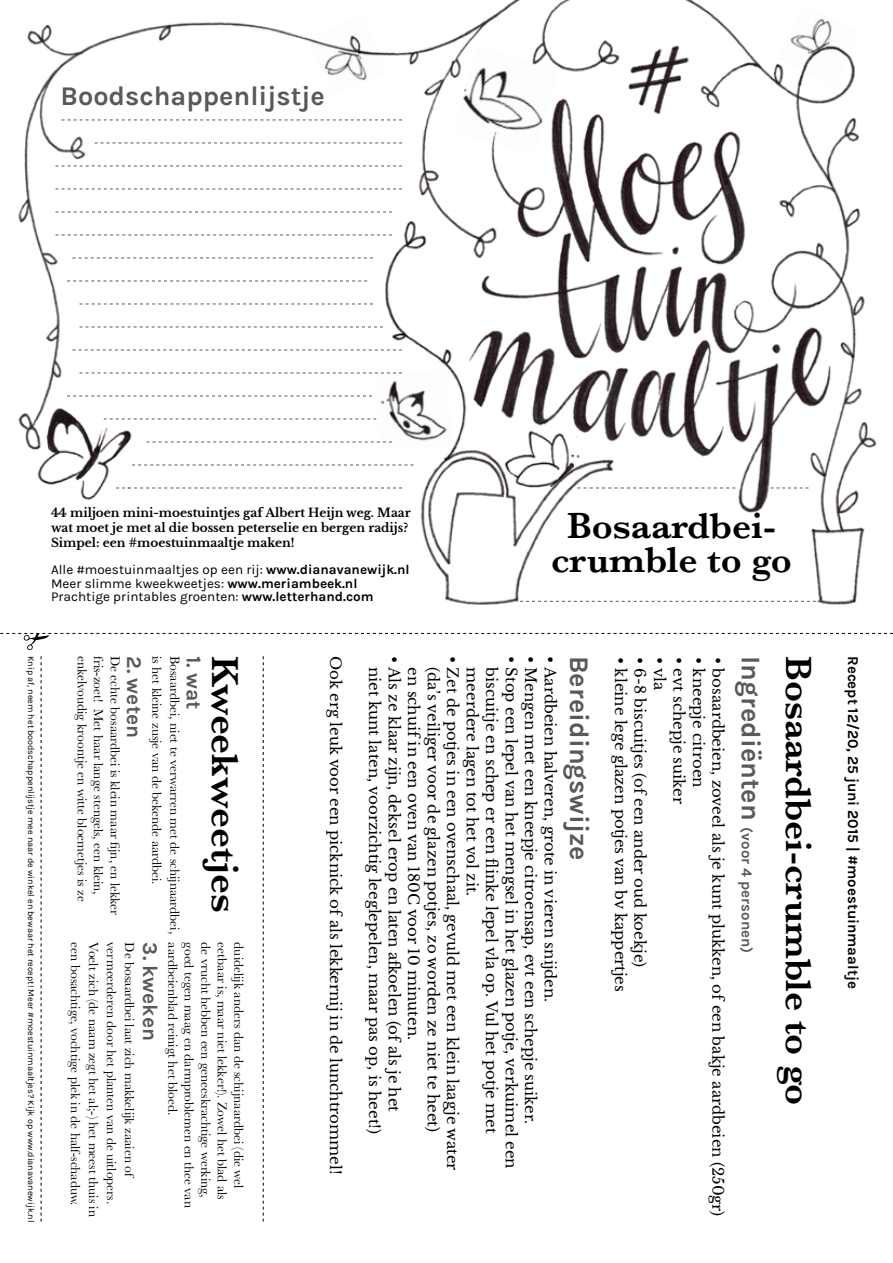
<style>
.page{position:relative;width:893px;height:1263px;background:#fff}
.page>*{position:absolute;margin:0;border:0;box-sizing:border-box;transform-origin:0 0}
.t1{font:600 39px "Baskerville";color:#000}
.t2{font:600 37.5px/34.5px "Baskerville";color:#000;text-align:center}
.t3{font:700 27px "Karla";color:#58595b}
.t4{font:700 21px "Karla";color:#58595b}
.t5{font:15px/19.5px "Libre Baskerville";color:#000}
.t6{font:700 15px "Karla";color:#000}
.t7{font:700 15px "Karla";color:#58595b}
.t8{font:13.5px "Baskerville";color:#000}
.t9{font:13.5px/13.5px "Karla";color:#000}
.t10{font:700 12px/15px "Libre Baskerville";color:#000}
.t11{font:9px "Karla";color:#000}
.s1{font-weight:700}
</style>
<div class="page">
<img style="left:18px;top:0;width:859px;height:605px">
<img style="left:36px;top:403px;width:103px;height:105px">
<img style="left:496px;top:406px;width:103px;height:104px">
<img style="left:453px;top:46px;width:105px;height:108px">
<img style="left:778px;top:5px;width:82px;height:81px">
<img style="left:308px;top:14px;width:79px;height:81px">
<img style="left:372px;top:206px;width:113px;height:270px">
<svg style="left:0;top:633px;width:893px;height:17px"></svg>
<svg style="left:263px;top:656px;width:1px;height:565px"></svg>
<svg style="left:41px;top:656px;width:1px;height:565px"></svg>
<svg style="left:67px;top:281px;width:300px;height:1px"></svg>
<svg style="left:80px;top:304px;width:293px;height:1px"></svg>
<svg style="left:80px;top:327px;width:303px;height:1px"></svg>
<svg style="left:73px;top:350px;width:329px;height:1px"></svg>
<svg style="left:80px;top:373px;width:322px;height:1px"></svg>
<svg style="left:67px;top:396px;width:305px;height:1px"></svg>
<svg style="left:104px;top:419px;width:272px;height:1px"></svg>
<svg style="left:147px;top:442px;width:245px;height:1px"></svg>
<svg style="left:132px;top:465px;width:282px;height:1px"></svg>
<svg style="left:62px;top:120px;width:340px;height:1px"></svg>
<svg style="left:95px;top:143px;width:307px;height:1px"></svg>
<svg style="left:56px;top:166px;width:346px;height:1px"></svg>
<svg style="left:56px;top:189px;width:346px;height:1px"></svg>
<svg style="left:56px;top:212px;width:336px;height:1px"></svg>
<svg style="left:56px;top:235px;width:336px;height:1px"></svg>
<svg style="left:73px;top:258px;width:300px;height:1px"></svg>
<svg style="left:116px;top:488px;width:286px;height:1px"></svg>
<svg style="left:771px;top:488px;width:37px;height:1px"></svg>
<svg style="left:577px;top:488px;width:158px;height:1px"></svg>
<svg style="left:520px;top:601px;width:299px;height:1px"></svg>
<h3 class="t3" style="left:61px;top:80px;width:266px">Boodschappenlijstje</h3>
<p class="t10" style="left:51px;top:505px;width:361px">44 miljoen mini-moestuintjes gaf Albert Heijn weg. Maar wat moet je met al die bossen peterselie en bergen radijs?<br>Simpel: een #moestuinmaaltje maken!</p>
<p class="t9" style="left:51px;top:563px;width:360px">Alle #moestuinmaaltjes op een rij: <span class="s1">www.dianavanewijk.nl<br></span>Meer slimme kweekweetjes: <span class="s1">www.meriambeek.nl<br></span>Prachtige printables groenten: <span class="s1">www.letterhand.com</span></p>
<h2 class="t2" style="left:551px;top:508px;width:242px">Bosaardbei&shy;crumble to go</h2>
<p class="t11" style="left:36px;top:656px;width:568px;rotate:90deg">Knip af, neem het boodschappenlijstje mee naar de winkel en bewaar het recept! Meer #moestuinmaaltjes? Kijk op www.dianavanewijk.nl</p>
<p class="t8" style="left:91px;top:656px;width:247px;rotate:90deg">enkelvoudig kroontje en witte bloemetjes is ze</p>
<p class="t8" style="left:107px;top:656px;width:240px;rotate:90deg">fris-zoet! Met haar lange stengels, een klein,</p>
<p class="t8" style="left:124px;top:656px;width:261px;rotate:90deg">De echte bosaardbei is klein maar fijn, en lekker</p>
<h3 class="t4" style="left:146px;top:656px;width:84px;rotate:90deg">2. weten</h3>
<p class="t8" style="left:165px;top:656px;width:230px;rotate:90deg">is het kleine zusje van de bekende aardbei.</p>
<p class="t8" style="left:183px;top:656px;width:279px;rotate:90deg">Bosaardbei, niet te verwarren met de schijnaardbei,</p>
<h3 class="t4" style="left:206px;top:656px;width:55px;rotate:90deg">1. wat</h3>
<h1 class="t1" style="left:252px;top:656px;width:258px;rotate:90deg">Kweekweetjes</h1>
<p class="t5" style="left:345px;top:656px;width:520px;rotate:90deg">Ook erg leuk voor een picknick of als lekkernij in de lunchtrommel!</p>
<p class="t8" style="left:84px;top:942px;width:265px;rotate:90deg">een bosachtige, vochtige plek in de half-schaduw.</p>
<p class="t8" style="left:102px;top:942px;width:276px;rotate:90deg">Voelt zich (de naam zegt het al;-) het meest thuis in</p>
<p class="t8" style="left:120px;top:942px;width:263px;rotate:90deg">vermeerderen door het planten van de uitlopers.</p>
<p class="t8" style="left:138px;top:942px;width:237px;rotate:90deg">De bosaardbei laat zich makkelijk zaaien of</p>
<h3 class="t4" style="left:162px;top:942px;width:100px;rotate:90deg">3. kweken</h3>
<p class="t8" style="left:181px;top:942px;width:174px;rotate:90deg">aardbeienblad reinigt het bloed.</p>
<p class="t8" style="left:198px;top:942px;width:267px;rotate:90deg">goed tegen maag en darmproblemen en thee van</p>
<p class="t8" style="left:214px;top:942px;width:256px;rotate:90deg">de vrucht hebben een geneeskrachtige werking,</p>
<p class="t8" style="left:231px;top:942px;width:259px;rotate:90deg">eetbaar is, maar niet lekker!). Zowel het blad als</p>
<p class="t8" style="left:247px;top:942px;width:247px;rotate:90deg">duidelijk anders dan de schijnaardbei (die wel</p>
<p class="t5" style="left:404px;top:667px;width:469px;text-indent:-11px;rotate:90deg">• Als ze klaar zijn, deksel erop en laten afkoelen (of als je het niet kunt laten, voorzichtig leeglepelen, maar pas op, is heet!)</p>
<p class="t5" style="left:462px;top:656px;width:516px;rotate:90deg">• Zet de potjes in een ovenschaal, gevuld met een klein laagje water</p>
<p class="t5" style="left:521px;top:656px;width:514px;rotate:90deg">• Stop een lepel van het mengsel in het glazen potje, verkuimel een</p>
<p class="t5" style="left:540px;top:656px;width:470px;rotate:90deg">• Mengen met een kneepje citroensap, evt een schepje suiker.</p>
<p class="t5" style="left:560px;top:656px;width:348px;rotate:90deg">• Aardbeien halveren, grote in vieren snijden.</p>
<h3 class="t3" style="left:595px;top:656px;width:206px;rotate:90deg">Bereidingswijze</h3>
<p class="t5" style="left:482px;top:667px;width:231px;rotate:90deg">meerdere lagen tot het vol zit.</p>
<p class="t5" style="left:501px;top:667px;width:468px;rotate:90deg">biscuitje en schep er een flinke lepel vla op. Vul het potje met</p>
<p class="t5" style="left:423px;top:667px;width:374px;rotate:90deg">en schuif in een oven van 180C voor 10 minuten.</p>
<p class="t5" style="left:443px;top:667px;width:466px;rotate:90deg">(da’s veiliger voor de glazen potjes, zo worden ze niet te heet)</p>
<p class="t5" style="left:630px;top:657px;width:336px;rotate:90deg">• kleine lege glazen potjes van bv kappertjes</p>
<p class="t5" style="left:650px;top:657px;width:311px;rotate:90deg">• 6-8 biscuitjes (of een ander oud koekje)</p>
<p class="t5" style="left:669px;top:657px;width:35px;rotate:90deg">• vla</p>
<p class="t5" style="left:689px;top:657px;width:148px;rotate:90deg">• evt schepje suiker</p>
<p class="t5" style="left:708px;top:657px;width:132px;rotate:90deg">• kneepje citroen</p>
<p class="t5" style="left:728px;top:657px;width:560px;rotate:90deg">• bosaardbeien, zoveel als je kunt plukken, of een bakje aardbeien (250gr)</p>
<h3 class="t3" style="left:766px;top:656px;width:166px;rotate:90deg">Ingrediënten</h3>
<h2 class="t2" style="left:816px;top:656px;width:451px;rotate:90deg">Bosaardbei-crumble to go</h2>
<p class="t6" style="left:862px;top:656px;width:334px;rotate:90deg">Recept 12/20, 25 juni 2015 | #moestuinmaaltje</p>
<p class="t7" style="left:755px;top:827px;width:127px;rotate:90deg">(voor 4 personen)</p>
</div>
